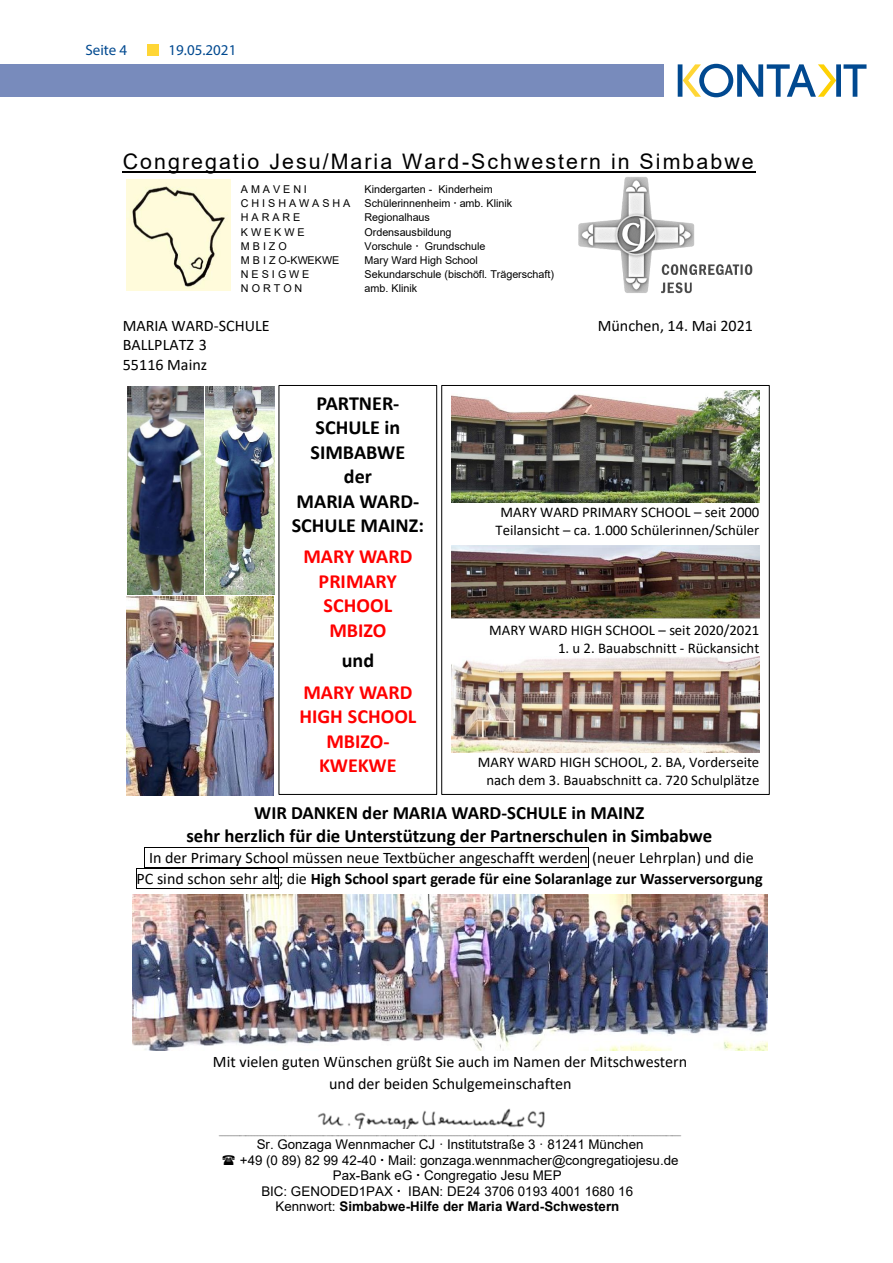
<style>
.page{position:relative;width:893px;height:1263px;background:#fff}
.page>*{position:absolute;margin:0;border:0;box-sizing:border-box;transform-origin:0 0}
.t1{font:21.45px "Arial";letter-spacing:.095em;color:#000}
.t2{font:700 20.1px/24.5px "Calibri";color:#f00;text-align:center}
.t3{font:700 20.1px/24.6px "Calibri";color:#000;text-align:center}
.t4{font:700 18.75px/23px "Calibri";color:#000;text-align:center}
.t5{font:16.05px/19.6px "Calibri";color:#000;text-align:center}
.t6{font:15px "Myriad Pro";color:#014990}
.t7{font:14.85px/18px "Calibri";color:#000;text-align:center}
.t8{font:13.35px "Arial";color:#000}
.t9{font:700 13.35px "Arial";color:#000}
.t10{font:10.8px "Arial";letter-spacing:-.005em;color:#000}
.t11{font:5.25px "Arial";color:#000}
.s1{color:#000}
.s2{font-weight:700}
.s3{font-weight:400}
</style>
<div class="page">
<svg style="left:678px;top:64px;width:188px;height:33px"></svg>
<div style="left:0;top:64px;width:663px;height:33px;background:#788bbc"></div>
<div style="left:148px;top:44px;width:11px;height:11px;background:#ffd636"></div>
<img style="left:127px;top:179px;width:103px;height:111px">
<hr style="left:123px;top:171px;width:633px;height:2px;background:#000">
<img style="left:578px;top:177px;width:175px;height:117px">
<img style="left:133px;top:895px;width:635px;height:155px">
<div style="left:441px;top:385px;width:329px;height:410px;border:1px solid #000"></div>
<img style="left:452px;top:391px;width:307px;height:111px">
<img style="left:452px;top:546px;width:307px;height:73px">
<img style="left:452px;top:656px;width:307px;height:96px">
<img style="left:127px;top:387px;width:76px;height:208px">
<img style="left:205px;top:387px;width:70px;height:207px">
<img style="left:126px;top:596px;width:148px;height:199px">
<div style="left:279px;top:385px;width:158px;height:410px;border:1px solid #000"></div>
<hr style="left:145px;top:847px;width:443px;height:1px;background:#000">
<hr style="left:145px;top:867px;width:443px;height:1px;background:#000">
<svg style="left:588px;top:847px;width:1px;height:21px"></svg>
<hr style="left:136px;top:868px;width:142px;height:1px;background:#000">
<svg style="left:136px;top:869px;width:1px;height:19px"></svg>
<hr style="left:136px;top:888px;width:142px;height:1px;background:#000">
<svg style="left:278px;top:868px;width:1px;height:21px"></svg>
<img style="left:317px;top:1108px;width:228px;height:21px">
<p class="t6" style="left:85px;top:41px;width:43px">Seite 4</p>
<p class="t6" style="left:169px;top:41px;width:69px">19.05.2021</p>
<p class="t1" style="left:123px;top:147px;width:632px">Congregatio Jesu/Maria Ward-Schwestern in Simbabwe</p>
<p class="t10" style="left:241px;top:182px;width:68px">A M A V E N I</p>
<p class="t10" style="left:364px;top:182px;width:130px">Kindergarten - Kinderheim</p>
<p class="t10" style="left:241px;top:196px;width:111px">C H I S H A W A S H A</p>
<p class="t10" style="left:364px;top:196px;width:149px">Schülerinnenheim amb. Klinik</p>
<p class="t10" style="left:241px;top:210px;width:61px">H A R A R E</p>
<p class="t10" style="left:364px;top:210px;width:67px">Regionalhaus</p>
<p class="t10" style="left:241px;top:224px;width:65px">K W E K W E</p>
<p class="t10" style="left:365px;top:224px;width:89px">Ordensausbildung</p>
<p class="t10" style="left:241px;top:239px;width:47px">M B I Z O</p>
<p class="t10" style="left:365px;top:239px;width:122px">Vorschule Grundschule</p>
<p class="t10" style="left:241px;top:253px;width:100px">M B I Z O-KWEKWE</p>
<p class="t10" style="left:365px;top:253px;width:115px">Mary Ward High School</p>
<p class="t10" style="left:241px;top:267px;width:70px">N E S I G W E</p>
<p class="t10" style="left:365px;top:267px;width:191px">Sekundarschule (bischöfl. Trägerschaft)</p>
<p class="t10" style="left:241px;top:281px;width:63px">NORTON</p>
<p class="t10" style="left:365px;top:281px;width:54px">amb. Klinik</p>
<p class="t5" style="left:123px;top:315px;width:148px">MARIA WARD-SCHULE</p>
<p class="t5" style="left:598px;top:315px;width:157px">München, 14. Mai 2021</p>
<p class="t5" style="left:123px;top:335px;width:86px;text-align:left">BALLPLATZ 3<br>55116 Mainz</p>
<p class="t3" style="left:292px;top:390px;width:134px">PARTNER-<br>SCHULE in<br>SIMBABWE<br>der<br>MARIA WARD-<br>SCHULE MAINZ:</p>
<p class="t2" style="left:303px;top:544px;width:110px">MARY WARD<br>PRIMARY<br>SCHOOL<br>MBIZO</p>
<p class="t2" style="left:303px;top:645px;width:110px;line-height:31.2px"><span class="s1">und<br></span>MARY WARD</p>
<p class="t2" style="left:299px;top:704px;width:119px">HIGH SCHOOL<br>MBIZO-<br>KWEKWE</p>
<p class="t4" style="left:186px;top:801px;width:527px">WIR DANKEN der MARIA WARD-SCHULE in MAINZ<br>sehr herzlich für die Unterstützung der Partnerschulen in Simbabwe</p>
<p class="t5" style="left:136px;top:846px;width:628px;line-height:21px">In der Primary School müssen neue Textbücher angeschafft werden (neuer Lehrplan) und die<br>PC sind schon sehr alt; die <span class="s2">High School spart gerade für eine Solaranlage zur Wasserversorgung</span></p>
<p class="t7" style="left:495px;top:503px;width:265px">MARY WARD PRIMARY SCHOOL – seit 2000<br>Teilansicht – ca. 1.000 Schülerinnen/Schüler</p>
<p class="t7" style="left:489px;top:620px;width:272px">MARY WARD HIGH SCHOOL – seit 2020/2021</p>
<p class="t7" style="left:558px;top:638px;width:203px">1. u 2. Bauabschnitt - Rückansicht</p>
<p class="t7" style="left:478px;top:753px;width:283px">MARY WARD HIGH SCHOOL, 2. BA, Vorderseite nach dem 3. Bauabschnitt ca. 720 Schulplätze</p>
<p class="t5" style="left:213px;top:1051px;width:476px;line-height:21.1px">Mit vielen guten Wünschen grüßt Sie auch im Namen der Mitschwestern und der beiden Schulgemeinschaften</p>
<p class="t11" style="left:219px;top:1129px;width:463px">___________________________________________________________________________________________________________________________________________________________</p>
<p class="t8" style="left:257px;top:1135px;width:388px">Sr. Gonzaga Wennmacher CJ · Institutstraße 3 · 81241 München</p>
<p class="t8" style="left:240px;top:1151px;width:440px">+49 (0 89) 82 99 42-40 Mail: gonzaga.wennmacher@congregatiojesu.de</p>
<p class="t8" style="left:333px;top:1166px;width:230px">Pax-Bank eG Congregatio Jesu MEP</p>
<p class="t8" style="left:261px;top:1182px;width:373px">BIC: GENODED1PAX IBAN: DE24 3706 0193 4001 1680 16</p>
<p class="t9" style="left:275px;top:1197px;width:345px"><span class="s3">Kennwort:</span> Simbabwe-Hilfe der Maria Ward-Schwestern</p>
</div>
